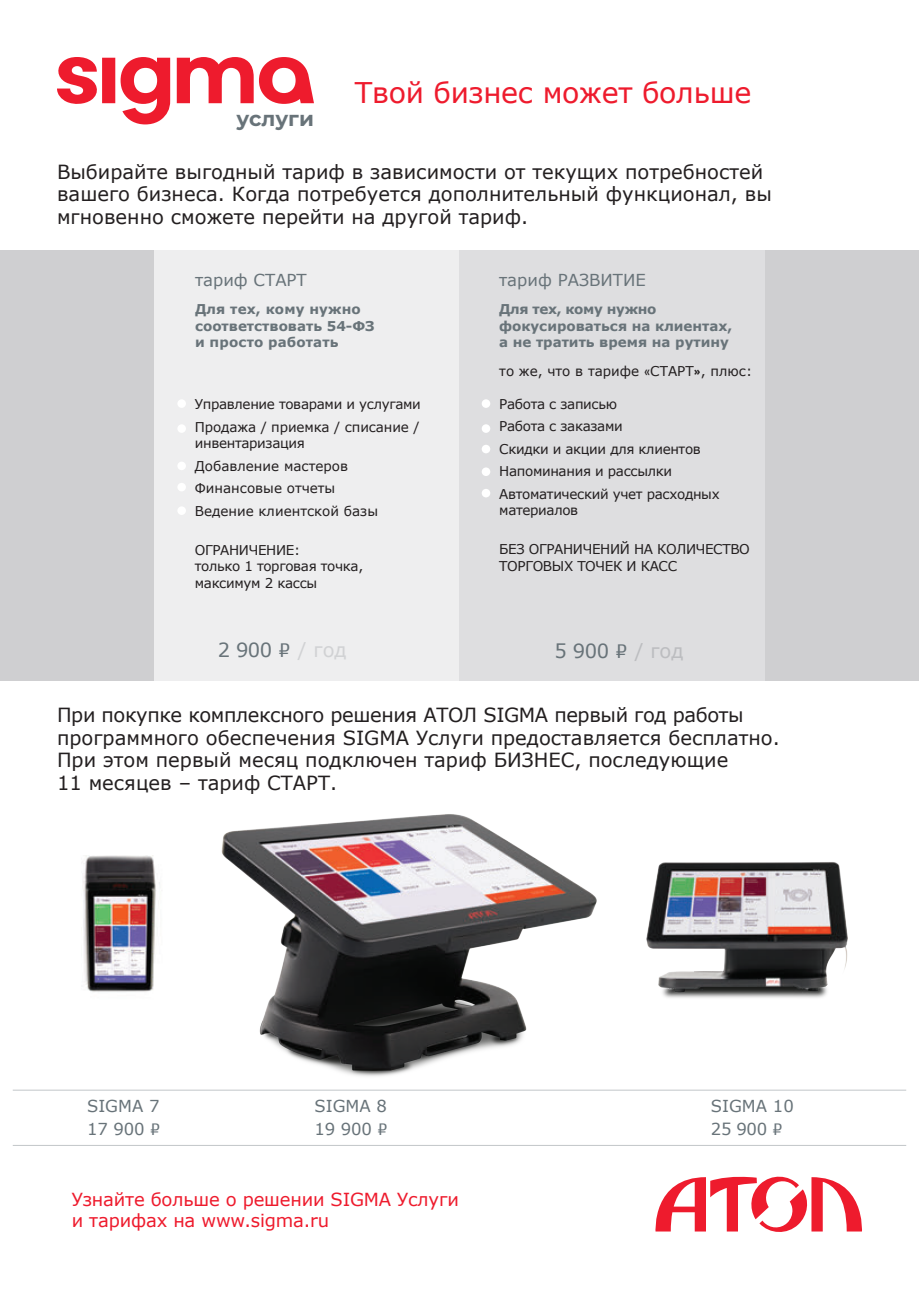
<style>
.page{position:relative;width:919px;height:1289px;background:#fff}
.page>*{position:absolute;margin:0;border:0;box-sizing:border-box;transform-origin:0 0}
.t1{font:28.5px "Verdana";letter-spacing:-.01em;color:#ee1b2d}
.t2{font:700 21px "Montserrat";color:#687379}
.t3{font:19.5px/22.5px "Verdana";color:#231f20}
.t4{font:19.5px "Verdana";letter-spacing:-.01em;color:#687379}
.t5{font:18px/21px "Verdana";letter-spacing:-.01em;color:#ee1b2d}
.t6{font:16.5px/22.5px "Verdana";color:#687379}
.t7{font:13.5px/22.5px "Verdana";letter-spacing:-.025em;color:#231f20}
.t8{font:700 13.5px/16.5px "Verdana";color:#687379}
.t9{font:13.5px/22.5px "Verdana";color:#231f20}
.s1{font-family:"Story"}
.s2{color:#d1d2d4}
.s3{font-family:"Russia";font-weight:500}
.s4{color:#bcbdc0}
</style>
<div class="page">
<div style="left:0;top:251px;width:918px;height:430px;background:#eeeeef"></div>
<div style="left:459px;top:251px;width:306px;height:430px;background:#dedee0"></div>
<img style="left:646px;top:862px;width:202px;height:136px">
<img style="left:83px;top:855px;width:57px;height:137px">
<svg style="left:655px;top:1176px;width:207px;height:56px"></svg>
<div style="left:177px;top:399px;width:9px;height:9px;background:#fff;border-radius:50%"></div>
<div style="left:177px;top:424px;width:9px;height:9px;background:#fff;border-radius:50%"></div>
<div style="left:177px;top:461px;width:9px;height:9px;background:#fff;border-radius:50%"></div>
<div style="left:177px;top:483px;width:9px;height:8px;background:#fff;border-radius:50%"></div>
<div style="left:177px;top:506px;width:9px;height:9px;background:#fff;border-radius:50%"></div>
<div style="left:481px;top:399px;width:9px;height:9px;background:#fff;border-radius:50%"></div>
<div style="left:481px;top:445px;width:9px;height:8px;background:#fff;border-radius:50%"></div>
<div style="left:481px;top:467px;width:9px;height:9px;background:#fff;border-radius:50%"></div>
<div style="left:481px;top:489px;width:9px;height:8px;background:#fff;border-radius:50%"></div>
<div style="left:481px;top:424px;width:9px;height:9px;background:#fff;border-radius:50%"></div>
<hr style="left:13px;top:1144px;width:893px;height:1px;background:#687379">
<hr style="left:13px;top:1089px;width:893px;height:1px;background:#687379">
<svg style="left:57px;top:57px;width:257px;height:67px"></svg>
<img style="left:140px;top:814px;width:483px;height:276px">
<div style="left:0;top:251px;width:154px;height:430px;background:#cfcfd1"></div>
<div style="left:765px;top:251px;width:153px;height:430px;background:#cfcfd1"></div>
<p class="t2" style="left:236px;top:103px;width:79px">услуги</p>
<h1 class="t1" style="left:355px;top:73px;width:398px">Твой бизнес может больше</h1>
<p class="t3" style="left:57px;top:160px;width:716px">Выбирайте выгодный тариф в зависимости от текущих потребностей вашего бизнеса. Когда потребуется дополнительный функционал, вы мгновенно сможете перейти на другой тариф.</p>
<p class="t6" style="left:195px;top:269px;width:113px">тариф СТАРТ</p>
<p class="t8" style="left:195px;top:301px;width:181px">Для тех, кому нужно соответствовать 54-ФЗ и просто работать</p>
<p class="t8" style="left:499px;top:301px;width:235px">Для тех, кому нужно фокусироваться на клиентах, а не тратить время на рутину</p>
<p class="t6" style="left:499px;top:269px;width:148px">тариф РАЗВИТИЕ</p>
<p class="t7" style="left:195px;top:393px;width:227px">Управление товарами и услугами<br>Продажа / приемка / списание /</p>
<p class="t9" style="left:195px;top:432px;width:185px">инвентаризация<br>Добавление мастеров<br>Финансовые отчеты<br>Ведение клиентской базы</p>
<p class="t7" style="left:195px;top:541px;width:170px;line-height:16.5px">ОГРАНИЧЕНИЕ:<br>только 1 торговая точка, максимум 2 кассы</p>
<p class="t4" style="left:218px;top:636px;width:130px">2 900 <span class="s1">¤</span> <span class="s2">/ год</span></p>
<p class="t9" style="left:499px;top:359px;width:254px">то же, что в тарифе <span class="s1">«</span>СТАРТ<span class="s3">»</span>, плюс:</p>
<p class="t7" style="left:499px;top:392px;width:222px">Работа с записью<br>Работа с заказами<br>Скидки и акции для клиентов<br>Напоминания и рассылки<br>Автоматический учет расходных</p>
<p class="t7" style="left:499px;top:499px;width:80px">материалов</p>
<p class="t7" style="left:499px;top:541px;width:252px;line-height:16.5px">БЕЗ ОГРАНИЧЕНИЙ НА КОЛИЧЕСТВО<br>ТОРГОВЫХ ТОЧЕК И КАСС</p>
<p class="t4" style="left:554px;top:638px;width:130px">5 900 <span class="s1">¤</span> <span class="s4">/ год</span></p>
<p class="t3" style="left:57px;top:703px;width:724px">При покупке комплексного решения АТОЛ SIGMA первый год работы программного обеспечения SIGMA Услуги предоставляется бесплатно.<br>При этом первый месяц подключен тариф БИЗНЕС, последующие<br>11 месяцев – тариф СТАРТ.</p>
<p class="t6" style="left:314px;top:1094px;width:75px">SIGMA 8<br>19 900 <span class="s1">¤</span></p>
<p class="t6" style="left:87px;top:1094px;width:75px">SIGMA 7<br>17 900 <span class="s1">¤</span></p>
<p class="t6" style="left:710px;top:1094px;width:84px">SIGMA 10<br>25 900 <span class="s1">¤</span></p>
<p class="t5" style="left:72px;top:1188px;width:388px">Узнайте больше о решении SIGMA Услуги и тарифах на www.sigma.ru</p>
</div>
